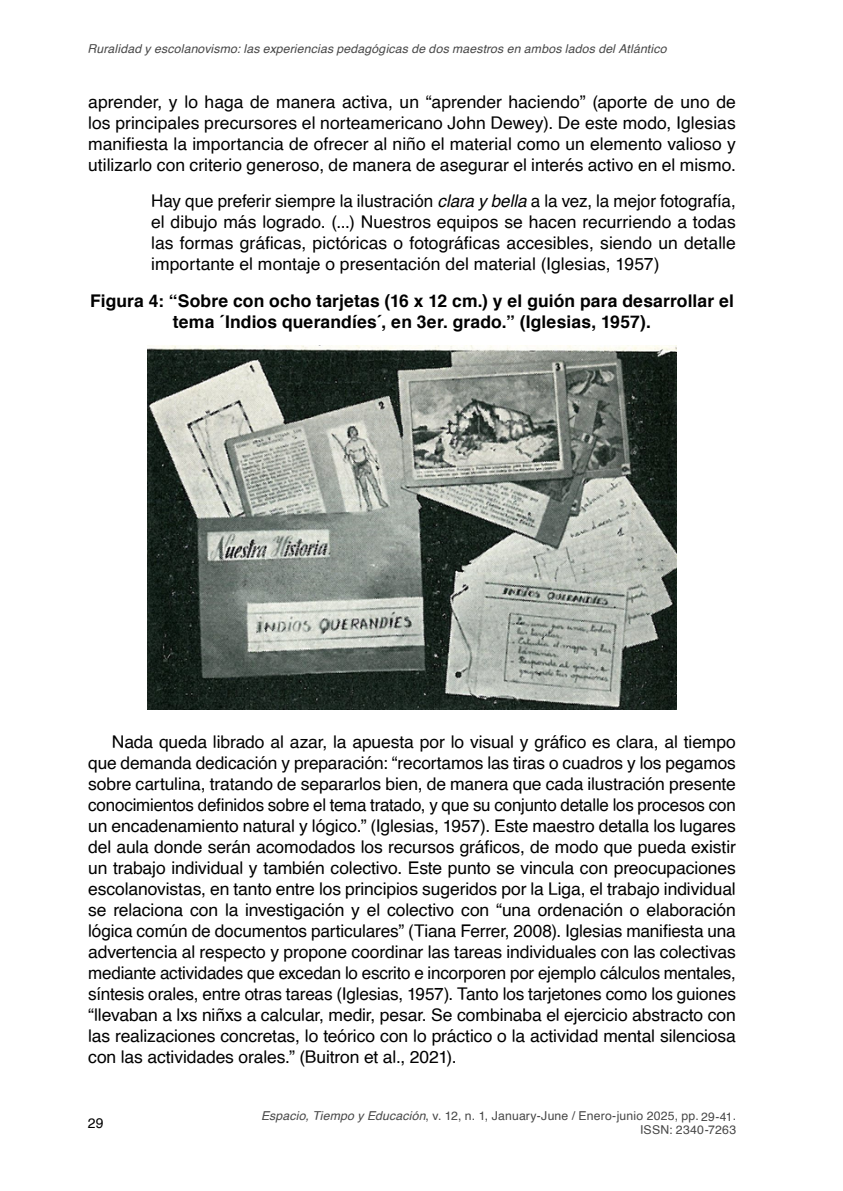
<style>
.page{position:relative;width:843px;height:1191px;background:#fff}
.page>*{position:absolute;margin:0;border:0;box-sizing:border-box;transform-origin:0 0}
.t1{font:17.5px/21px "Helvetica";color:#000;text-align:justify}
.t2{font:700 17.5px/21px "Helvetica";letter-spacing:.01em;color:#000;text-align:center}
.t3{font:14px "Helvetica";color:#000}
.t4{font:italic 12.25px "Helvetica";letter-spacing:.015em;color:#474747}
.t5{font:12.25px/14px "Helvetica";letter-spacing:.015em;color:#474747;text-align:right}
.s1{font-style:italic}
</style>
<div class="page">
<img style="left:147px;top:345px;width:530px;height:365px">
<p class="t4" style="left:88px;top:39px;width:581px">Ruralidad y escolanovismo: las experiencias pedagógicas de dos maestros en ambos lados del Atlántico</p>
<p class="t1" style="left:88px;top:92px;width:649px">aprender, y lo haga de manera activa, un “aprender haciendo” (aporte de uno de los principales precursores el norteamericano John Dewey). De este modo, Iglesias manifiesta la importancia de ofrecer al niño el material como un elemento valioso y utilizarlo con criterio generoso, de manera de asegurar el interés activo en el mismo.</p>
<p class="t1" style="left:151px;top:191px;width:586px">Hay que preferir siempre la ilustración <span class="s1">clara y bella</span> a la vez, la mejor fotografía, el dibujo más logrado. (...) Nuestros equipos se hacen recurriendo a todas las formas gráficas, pictóricas o fotográficas accesibles, siendo un detalle importante el montaje o presentación del material (Iglesias, 1957)</p>
<p class="t2" style="left:90px;top:291px;width:645px">Figura 4: “Sobre con ocho tarjetas (16 x 12 cm.) y el guión para desarrollar el tema ´Indios querandíes´, en 3er. grado.” (Iglesias, 1957).</p>
<p class="t1" style="left:88px;top:732px;width:649px;text-indent:24px">Nada queda librado al azar, la apuesta por lo visual y gráfico es clara, al tiempo que demanda dedicación y preparación: “recortamos las tiras o cuadros y los pegamos sobre cartulina, tratando de separarlos bien, de manera que cada ilustración presente conocimientos definidos sobre el tema tratado, y que su conjunto detalle los procesos con un encadenamiento natural y lógico.” (Iglesias, 1957). Este maestro detalla los lugares del aula donde serán acomodados los recursos gráficos, de modo que pueda existir un trabajo individual y también colectivo. Este punto se vincula con preocupaciones escolanovistas, en tanto entre los principios sugeridos por la Liga, el trabajo individual se relaciona con la investigación y el colectivo con “una ordenación o elaboración lógica común de documentos particulares” (Tiana Ferrer, 2008). Iglesias manifiesta una advertencia al respecto y propone coordinar las tareas individuales con las colectivas mediante actividades que excedan lo escrito e incorporen por ejemplo cálculos mentales, síntesis orales, entre otras tareas (Iglesias, 1957). Tanto los tarjetones como los guiones “llevaban a lxs niñxs a calcular, medir, pesar. Se combinaba el ejercicio abstracto con las realizaciones concretas, lo teórico con lo práctico o la actividad mental silenciosa con las actividades orales.” (Buitron et al., 2021).</p>
<p class="t3" style="left:88px;top:1112px;width:17px">29</p>
<p class="t5" style="left:261px;top:1109px;width:477px"><span class="s1">Espacio, Tiempo y Educación</span>, v. 12, n. 1, January-June / Enero-junio 2025, pp. 29-41.<br>ISSN: 2340-7263</p>
</div>
